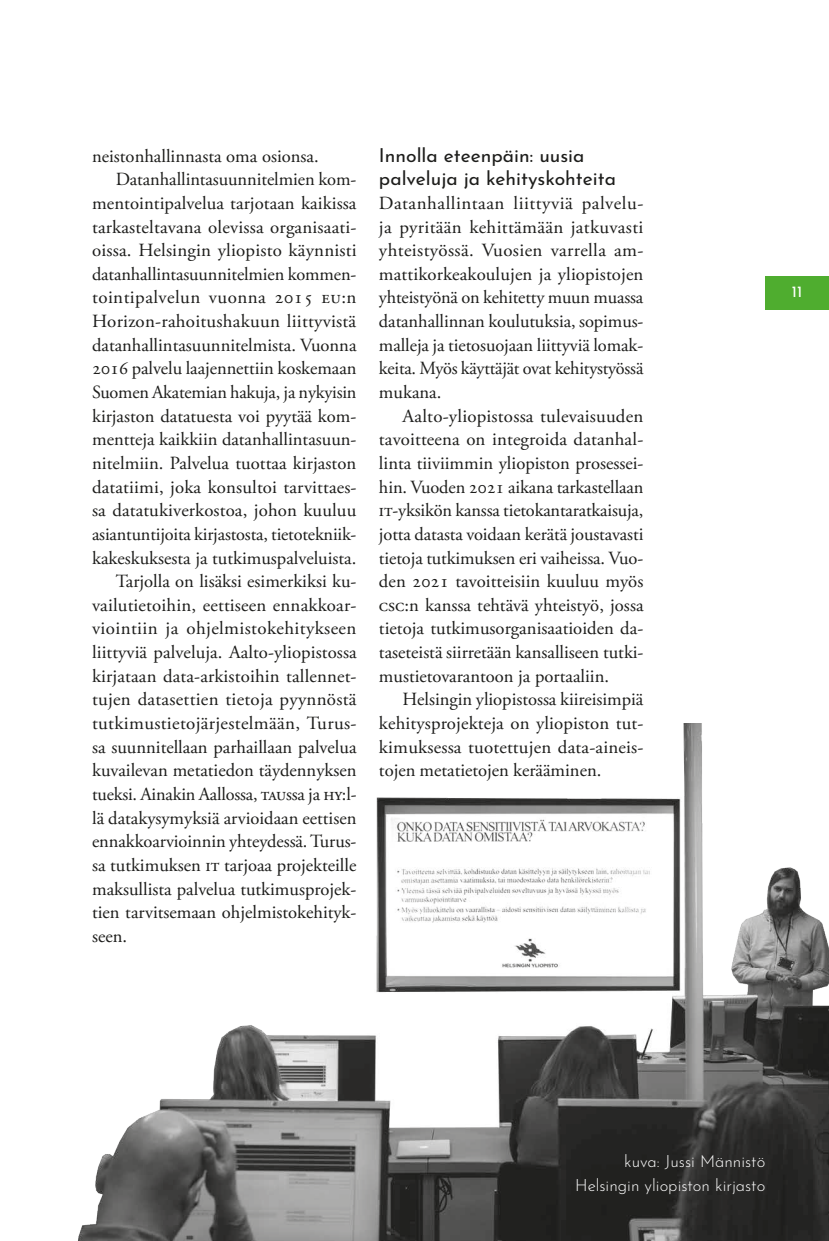
<style>
.page{position:relative;width:829px;height:1241px;background:#fff}
.page>*{position:absolute;margin:0;border:0;box-sizing:border-box;transform-origin:0 0}
.t1{font:19.25px/23.6px "Josefin Sans";color:#1d1d1b}
.t2{font:18.55px/23.6px "Adobe Garamond Pro";letter-spacing:-.005em;color:#1d1d1b;text-align:justify}
.t3{font:18.55px "Adobe Garamond Pro";letter-spacing:.02em;color:#1d1d1b}
.t4{font:18.55px "Adobe Garamond Pro";letter-spacing:.015em;color:#1d1d1b}
.t5{font:18.55px "Adobe Garamond Pro";letter-spacing:.025em;color:#1d1d1b}
.t6{font:300 16.62px/23.6px "Josefin Sans";color:#fff;text-align:right}
.t7{font:15.75px "Josefin Sans";color:#fff}
</style>
<div class="page">
<div style="left:765px;top:276px;width:63px;height:33px;background:#4fad2f"></div>
<img style="left:78px;top:723px;width:750px;height:517px">
<p class="t2" style="left:92px;top:144px;width:228px">neistonhallinnasta oma osionsa.</p>
<p class="t2" style="left:116px;top:168px;width:242px">Datanhallintasuunnitelmien kom-</p>
<p class="t2" style="left:92px;top:192px;width:266px">mentointipalvelua tarjotaan kaikissa</p>
<p class="t2" style="left:92px;top:215px;width:266px">tarkasteltavana olevissa organisaati-</p>
<p class="t2" style="left:92px;top:239px;width:266px">oissa. Helsingin yliopisto käynnisti</p>
<p class="t2" style="left:92px;top:263px;width:266px">datanhallintasuunnitelmien kommen-</p>
<p class="t5" style="left:92px;top:286px;width:266px">tointipalvelun vuonna 2015 eu:n</p>
<p class="t2" style="left:92px;top:310px;width:266px">Horizon-rahoitushakuun liittyvistä</p>
<p class="t2" style="left:92px;top:333px;width:266px">datanhallintasuunnitelmista. Vuonna</p>
<p class="t2" style="left:92px;top:357px;width:266px">2016 palvelu laajennettiin koskemaan</p>
<p class="t2" style="left:92px;top:381px;width:266px">Suomen Akatemian hakuja, ja nykyisin</p>
<p class="t2" style="left:92px;top:404px;width:266px">kirjaston datatuesta voi pyytää kom-</p>
<p class="t2" style="left:92px;top:428px;width:266px">mentteja kaikkiin datanhallintasuun-</p>
<p class="t2" style="left:92px;top:452px;width:265px">nitelmiin. Palvelua tuottaa kirjaston</p>
<p class="t2" style="left:92px;top:475px;width:266px">datatiimi, joka konsultoi tarvittaes-</p>
<p class="t2" style="left:92px;top:499px;width:266px">sa datatukiverkostoa, johon kuuluu</p>
<p class="t2" style="left:92px;top:522px;width:266px">asiantuntijoita kirjastosta, tietotekniik-</p>
<p class="t2" style="left:92px;top:546px;width:266px">kakeskuksesta ja tutkimuspalveluista.</p>
<p class="t2" style="left:116px;top:570px;width:242px">Tarjolla on lisäksi esimerkiksi ku-</p>
<p class="t2" style="left:92px;top:593px;width:266px">vailutietoihin, eettiseen ennakkoar-</p>
<p class="t3" style="left:92px;top:617px;width:266px">viointiin ja ohjelmistokehitykseen</p>
<p class="t2" style="left:92px;top:641px;width:266px">liittyviä palveluja. Aalto-yliopistossa</p>
<p class="t2" style="left:92px;top:664px;width:266px">kirjataan data-arkistoihin tallennet-</p>
<p class="t4" style="left:92px;top:688px;width:266px">tujen datasettien tietoja pyynnöstä</p>
<p class="t2" style="left:92px;top:712px;width:266px">tutkimustietojärjestelmään, Turus-</p>
<p class="t2" style="left:92px;top:735px;width:266px">sa suunnitellaan parhaillaan palvelua</p>
<p class="t2" style="left:92px;top:759px;width:266px">kuvailevan metatiedon täydennyksen</p>
<p class="t2" style="left:92px;top:782px;width:266px">tueksi. Ainakin Aallossa, taussa ja hy:l-</p>
<p class="t2" style="left:92px;top:806px;width:266px">lä datakysymyksiä arvioidaan eettisen</p>
<p class="t2" style="left:92px;top:830px;width:266px">ennakkoarvioinnin yhteydessä. Turus-</p>
<p class="t2" style="left:92px;top:853px;width:266px">sa tutkimuksen it tarjoaa projekteille</p>
<p class="t2" style="left:92px;top:877px;width:266px">maksullista palvelua tutkimusprojek-</p>
<p class="t2" style="left:92px;top:900px;width:266px">tien tarvitsemaan ohjelmistokehityk-</p>
<p class="t2" style="left:92px;top:924px;width:37px">seen.</p>
<p class="t1" style="left:379px;top:141px;width:238px">Innolla eteenpäin: uusia palveluja ja kehityskohteita</p>
<p class="t2" style="left:379px;top:192px;width:266px">Datanhallintaan liittyviä palvelu&shy;ja pyritään kehittämään jatkuvasti yhteistyössä. Vuosien varrella am&shy;mattikorkeakoulujen ja yliopistojen yhteistyönä on kehitetty muun muassa datanhallinnan koulutuksia, sopimus&shy;malleja ja tietosuojaan liittyviä lomak&shy;keita. Myös käyttäjät ovat kehitystyössä mukana.</p>
<p class="t2" style="left:379px;top:404px;width:266px;text-indent:24px">Aalto-yliopistossa tulevaisuuden tavoitteena on integroida datanhal&shy;linta tiiviimmin yliopiston prosessei&shy;hin. Vuoden 2021 aikana tarkastellaan it-yksikön kanssa tietokantaratkaisuja, jotta datasta voidaan kerätä joustavasti tietoja tutkimuksen eri vaiheissa. Vuo&shy;den 2021 tavoitteisiin kuuluu myös csc:n kanssa tehtävä yhteistyö, jossa tietoja tutkimusorganisaatioiden da&shy;taseteistä siirretään kansalliseen tutki&shy;mustietovarantoon ja portaaliin.</p>
<p class="t2" style="left:379px;top:688px;width:266px;text-indent:24px">Helsingin yliopistossa kiireisimpiä kehitysprojekteja on yliopiston tut&shy;kimuksessa tuotettujen data-aineis&shy;tojen metatietojen kerääminen.</p>
<p class="t7" style="left:791px;top:278px;width:12px">11</p>
<p class="t6" style="left:575px;top:1147px;width:192px">kuva: Jussi Männistö<br>Helsingin yliopiston kirjasto</p>
</div>
